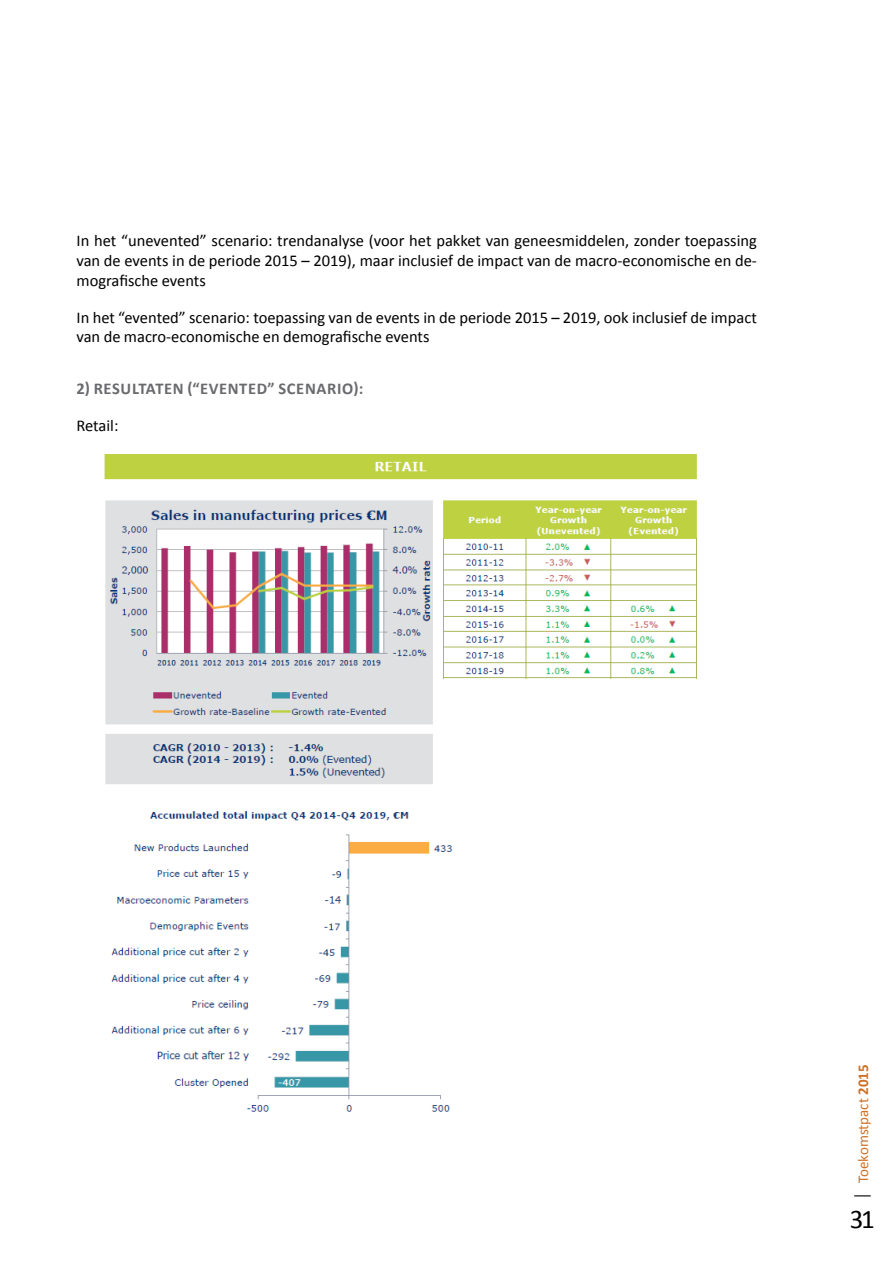
<style>
.page{position:relative;width:893px;height:1263px;background:#fff}
.page>*{position:absolute;margin:0;border:0;box-sizing:border-box;transform-origin:0 0}
.t1{font:27px "Calibri";color:#000}
.t2{font:16.5px/19.8px "Calibri";color:#000;text-align:justify}
.t3{font:700 16.5px "Calibri";letter-spacing:.04em;color:#696a6d}
.t4{font:15px "Calibri";color:#cd7229}
.s1{font-weight:700}
</style>
<div class="page">
<svg style="left:855px;top:1195px;width:15px;height:1px"></svg>
<img style="left:104px;top:454px;width:593px;height:330px">
<img style="left:111px;top:811px;width:342px;height:301px">
<p class="t2" style="left:77px;top:231px;width:682px">In het “unevented” scenario: trendanalyse (voor het pakket van geneesmiddelen, zonder toepassing van de events in de periode 2015 – 2019), maar inclusief de impact van de macro-economische en de&shy;mografische events</p>
<p class="t2" style="left:77px;top:307px;width:682px">In het “evented” scenario: toepassing van de events in de periode 2015 – 2019, ook inclusief de impact van de macro-economische en demografische events</p>
<p class="t3" style="left:77px;top:378px;width:288px">2) RESULTATEN (“EVENTED” SCENARIO):</p>
<p class="t2" style="left:77px;top:416px;width:43px">Retail:</p>
<p class="t4" style="left:854px;top:1183px;width:120px;rotate:-90deg">Toekomstpact <span class="s1">2015</span></p>
<h1 class="t1" style="left:850px;top:1202px;width:27px">31</h1>
</div>
